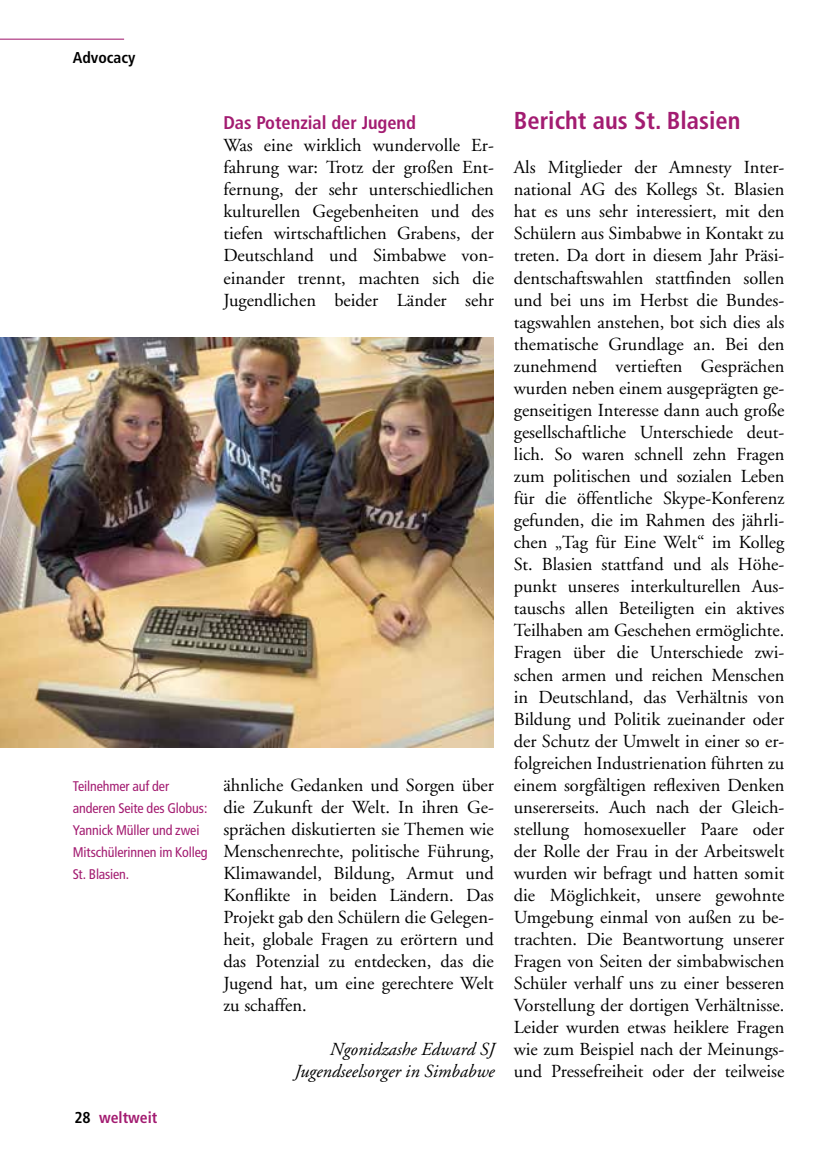
<style>
.page{position:relative;width:834px;height:1161px;background:#fff}
.page>*{position:absolute;margin:0;border:0;box-sizing:border-box;transform-origin:0 0}
.t1{font:700 condensed 24.5px "Frutiger";color:#a31c71}
.t2{font:18.38px/22.1px "Adobe Garamond";color:#000;text-align:justify}
.t3{font:italic 18.38px/22.1px "Adobe Garamond";color:#000;text-align:right}
.t4{font:700 condensed 18.38px "Frutiger";color:#a31c71}
.t5{font:700 condensed 15.75px "Frutiger";color:#a31c71}
.t6{font:700 condensed 15.75px "Frutiger";color:#000}
.t7{font:condensed 14px/22.1px "Frutiger";letter-spacing:-.01em;color:#a31c71}
.s1{color:#000}
</style>
<div class="page">
<hr style="left:0;top:39px;width:124px;height:1px;background:#a31c71">
<img style="left:0;top:337px;width:494px;height:410px">
<p class="t6" style="left:73px;top:48px;width:64px">Advocacy</p>
<p class="t4" style="left:223px;top:112px;width:194px">Das Potenzial der Jugend</p>
<p class="t2" style="left:223px;top:135px;width:272px">Was eine wirklich wundervolle Er&shy;fahrung war: Trotz der großen Ent&shy;fernung, der sehr unterschiedlichen kulturellen Gegebenheiten und des tiefen wirtschaftlichen Grabens, der Deutschland und Simbabwe von&shy;einander trennt, machten sich die Jugendlichen beider Länder sehr</p>
<p class="t7" style="left:73px;top:775px;width:136px">Teilnehmer auf der anderen Seite des Globus:<br>Yannick Müller und zwei<br>Mitschülerinnen im Kolleg<br>St. Blasien.</p>
<p class="t5" style="left:74px;top:1108px;width:84px"><span class="s1">28</span> weltweit</p>
<p class="t2" style="left:223px;top:774px;width:272px">ähnliche Gedanken und Sorgen über die Zukunft der Welt. In ihren Ge&shy;sprächen diskutierten sie Themen wie Menschenrechte, politische Führung, Klimawandel, Bildung, Armut und Konflikte in beiden Ländern. Das Projekt gab den Schülern die Gelegen&shy;heit, globale Fragen zu erörtern und das Potenzial zu entdecken, das die Jugend hat, um eine gerechtere Welt zu schaffen.</p>
<p class="t3" style="left:294px;top:1039px;width:202px">Ngonidzashe Edward SJ<br>Jugendseelsorger in Simbabwe</p>
<h1 class="t1" style="left:513px;top:106px;width:228px">Bericht aus St. Blasien</h1>
<p class="t2" style="left:513px;top:157px;width:272px">Als Mitglieder der Amnesty Inter&shy;national AG des Kollegs St. Blasien hat es uns sehr interessiert, mit den Schülern aus Simbabwe in Kontakt zu treten. Da dort in diesem Jahr Präsi&shy;dentschaftswahlen stattfinden sollen und bei uns im Herbst die Bundes&shy;tagswahlen anstehen, bot sich dies als thematische Grundlage an. Bei den zunehmend vertieften Gesprächen wurden neben einem ausgeprägten ge&shy;genseitigen Interesse dann auch große gesellschaftliche Unterschiede deut&shy;lich. So waren schnell zehn Fragen zum politischen und sozialen Leben für die öffentliche Skype-Konferenz gefunden, die im Rahmen des jährli&shy;chen „Tag für Eine Welt“ im Kolleg St. Blasien stattfand und als Höhe&shy;punkt unseres interkulturellen Aus&shy;tauschs allen Beteiligten ein aktives Teilhaben am Geschehen ermöglichte.<br>Fragen über die Unterschiede zwi&shy;schen armen und reichen Menschen in Deutschland, das Verhältnis von Bildung und Politik zueinander oder der Schutz der Umwelt in einer so er&shy;folgreichen Industrienation führten zu einem sorgfältigen reflexiven Denken unsererseits. Auch nach der Gleich&shy;stellung homosexueller Paare oder der Rolle der Frau in der Arbeitswelt wurden wir befragt und hatten somit die Möglichkeit, unsere gewohnte Umgebung einmal von außen zu be&shy;trachten. Die Beantwortung unserer Fragen von Seiten der simbabwischen Schüler verhalf uns zu einer besseren Vorstellung der dortigen Verhältnisse.<br>Leider wurden etwas heiklere Fragen wie zum Beispiel nach der Meinungs&shy;und Pressefreiheit oder der teilweise</p>
</div>
